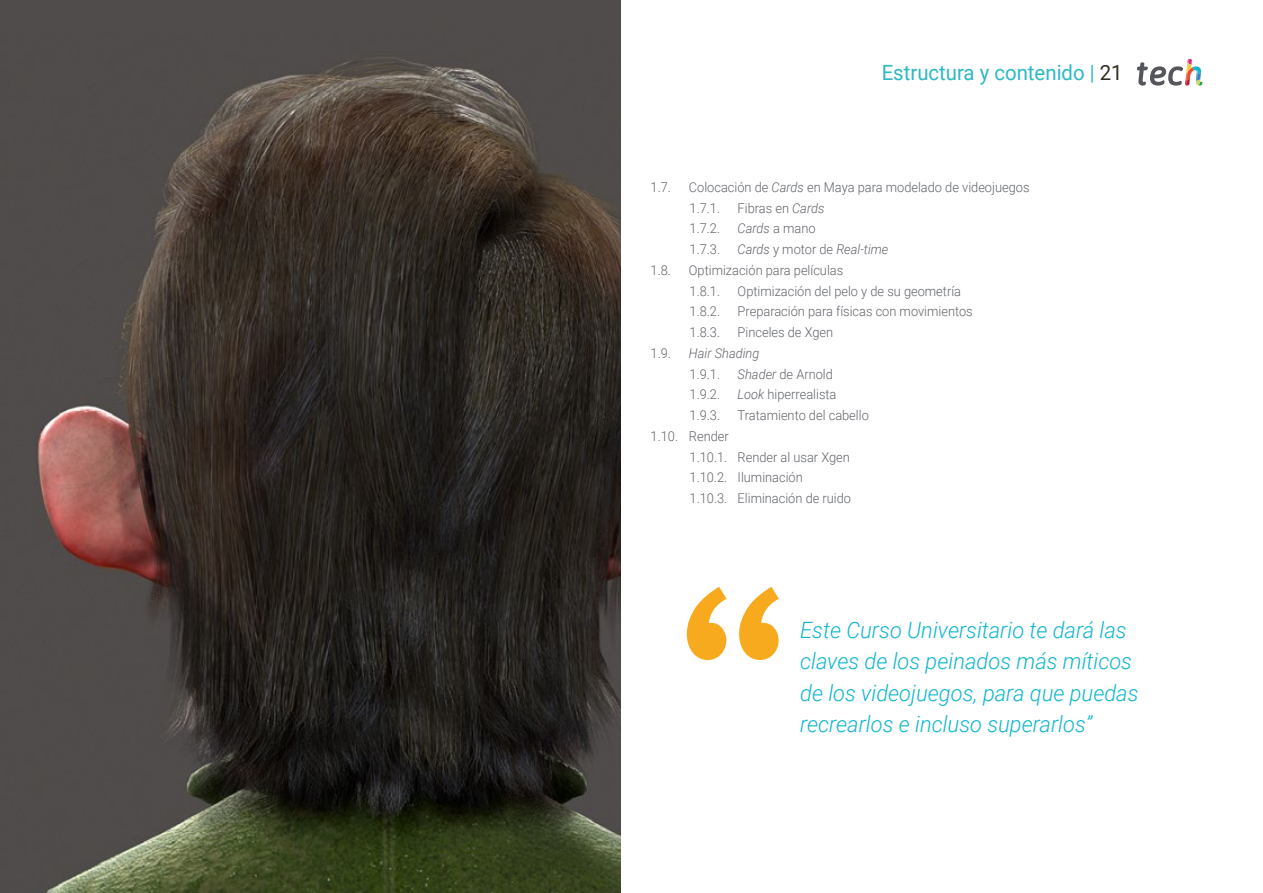
<style>
.page{position:relative;width:1263px;height:893px;background:#fff}
.page>*{position:absolute;margin:0;border:0;box-sizing:border-box;transform-origin:0 0}
.t1{font:italic 300 22.5px/31.5px "Roboto";color:#0fb6cf}
.t2{font:21px "Roboto";color:#2db8c5}
.t3{font:300 13.5px/20.7px "Roboto";color:#61646a;scale:.95 1}
.t4{font:italic 300 13.5px "Roboto";color:#61646a;scale:.95 1}
.s1{color:#312e20}
.s2{font-style:italic}
.s3{font-style:normal}
</style>
<div class="page">
<img style="left:0;top:0;width:621px;height:893px">
<svg style="left:1137px;top:59px;width:65px;height:27px"></svg>
<svg style="left:687px;top:587px;width:92px;height:73px"></svg>
<h2 class="t2" style="left:882px;top:57px;width:242px">Estructura y contenido | <span class="s1">21</span></h2>
<p class="t3" style="left:651px;top:176px;width:23px">1.7.</p>
<p class="t3" style="left:689px;top:176px;width:360px">Colocación de <span class="s2">Cards</span> en Maya para modelado de videojuegos<br>1.7.1.</p>
<p class="t3" style="left:738px;top:197px;width:93px">Fibras en <span class="s2">Cards</span></p>
<p class="t3" style="left:690px;top:218px;width:34px">1.7.2.</p>
<p class="t4" style="left:738px;top:219px;width:83px">Cards <span class="s3">a mano</span></p>
<p class="t3" style="left:690px;top:238px;width:34px">1.7.3.</p>
<p class="t4" style="left:738px;top:240px;width:160px">Cards <span class="s3">y motor de</span> Real-time</p>
<p class="t3" style="left:651px;top:259px;width:23px">1.8.</p>
<p class="t3" style="left:689px;top:259px;width:164px">Optimización para películas<br>1.8.1.</p>
<p class="t3" style="left:738px;top:280px;width:237px">Optimización del pelo y de su geometría</p>
<p class="t3" style="left:690px;top:301px;width:34px">1.8.2.</p>
<p class="t3" style="left:738px;top:301px;width:249px">Preparación para físicas con movimientos</p>
<p class="t3" style="left:690px;top:321px;width:34px">1.8.3.</p>
<p class="t3" style="left:738px;top:321px;width:102px">Pinceles de Xgen</p>
<p class="t3" style="left:651px;top:342px;width:23px">1.9.</p>
<p class="t4" style="left:689px;top:344px;width:76px">Hair Shading</p>
<p class="t3" style="left:690px;top:363px;width:34px">1.9.1.</p>
<p class="t3" style="left:738px;top:363px;width:102px"><span class="s2">Shader</span> de Arnold</p>
<p class="t3" style="left:690px;top:384px;width:34px">1.9.2.</p>
<p class="t3" style="left:738px;top:384px;width:106px"><span class="s2">Look</span> hiperrealista</p>
<p class="t3" style="left:690px;top:404px;width:34px">1.9.3.</p>
<p class="t3" style="left:738px;top:404px;width:140px">Tratamiento del cabello</p>
<p class="t3" style="left:690px;top:425px;width:171px;text-indent:-39px">1.10. Render<br>1.10.1. Render al usar Xgen<br>1.10.2. Iluminación<br>1.10.3. Eliminación de ruido</p>
<h1 class="t1" style="left:800px;top:613px;width:340px">Este Curso Universitario te dará las claves de los peinados más míticos de los videojuegos, para que puedas recrearlos e incluso superarlos”</h1>
</div>
